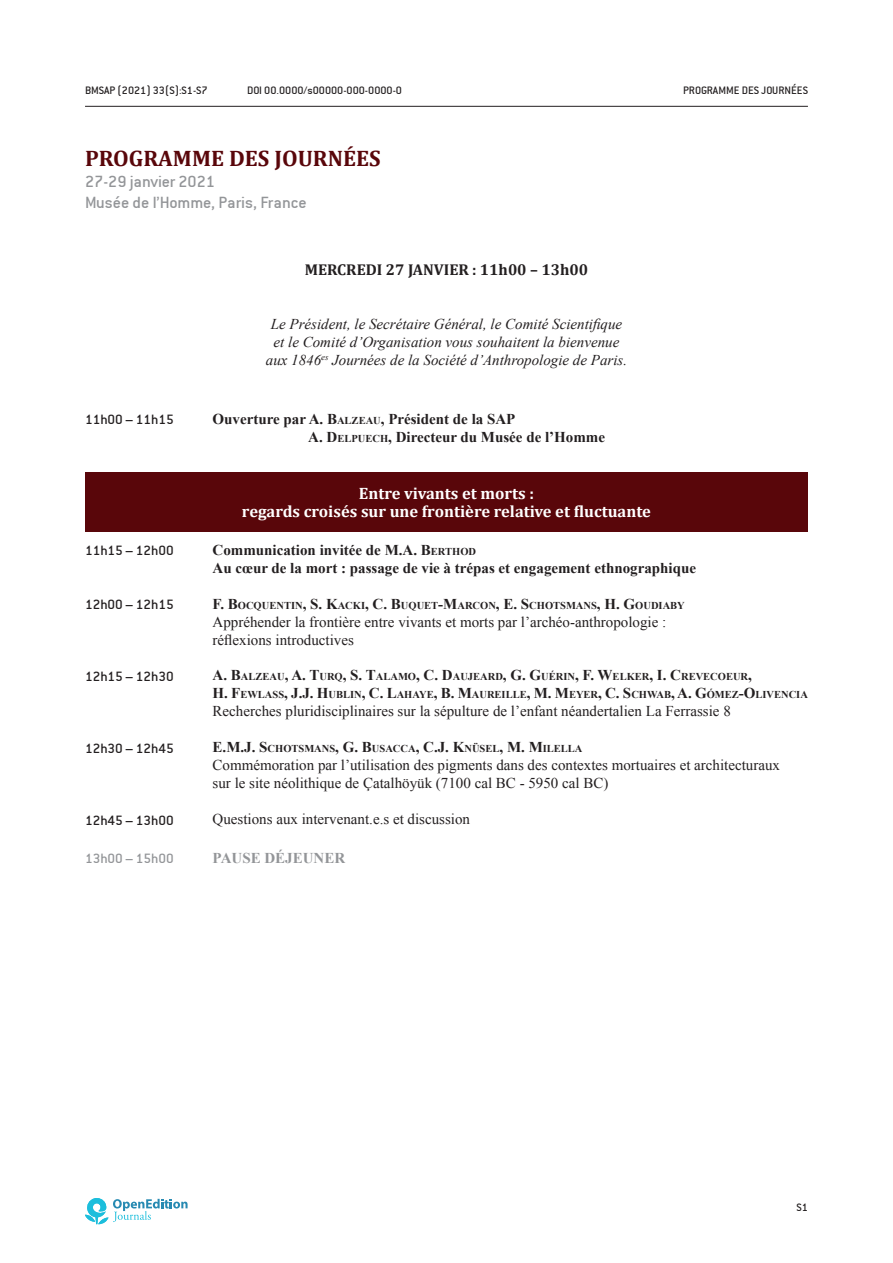
<style>
.page{position:relative;width:893px;height:1263px;background:#fff}
.page>*{position:absolute;margin:0;border:0;box-sizing:border-box;transform-origin:0 0}
.BMSAP_-_Titre_Partie{font:700 22.5px "Cambria";color:#59060a}
.BMSAP_-_Sous-Titre_P{font:18px "Conduit ITC";color:#939598}
.BMSAP_-_Titre_1{font:700 16.5px/18px "Cambria";color:#fff;text-align:center}
.BMSAP_-_Titre_1-2{font:700 15.75px "Cambria";color:#231f20}
.t1{font:15px "Times New Roman";color:#231f20}
.t2{font:700 15px "Times New Roman";color:#231f20}
.t3{font:italic 15px "Times New Roman";color:#231f20}
.t4{font:15px "Conduit ITC";color:#231f20}
.t5{font:700 15px "Times New Roman";color:#939598}
.t6{font:15px "Conduit ITC";color:#939598}
.t7{font:12px "Conduit ITC";color:#231f20}
.t8{font:700 10.5px "Times New Roman";color:#231f20}
.s1{font-style:inherit}
.s2{font-size:10.5px}
.s3{font-size:15px}
</style>
<div class="page">
<hr style="left:85px;top:106px;width:723px;height:1px;background:#231f20">
<svg style="left:85px;top:1198px;width:103px;height:26px"></svg>
<div style="left:85px;top:472px;width:723px;height:60px;background:#59060a"></div>
<p class="t7" style="left:85px;top:83px;width:124px">BMSAP (2021) 33(S):S1-S7</p>
<p class="t7" style="left:247px;top:83px;width:156px">DOI 00.0000/s00000-000-0000-0</p>
<p class="BMSAP_-_Titre_Partie" style="left:85px;top:142px;width:297px">PROGRAMME DES JOURNÉES</p>
<p class="BMSAP_-_Sous-Titre_P" style="left:85px;top:171px;width:132px">27-29 janvier 2021</p>
<p class="BMSAP_-_Sous-Titre_P" style="left:85px;top:192px;width:223px">Musée de l’Homme, Paris, France</p>
<p class="BMSAP_-_Titre_1-2" style="left:305px;top:258px;width:285px">MERCREDI 27 JANVIER : 11h00 – 13h00</p>
<p class="t3" style="left:271px;top:313px;width:353px">Le Président, le Secrétaire Général, le Comité Scientifique</p>
<p class="t3" style="left:274px;top:331px;width:347px">et le Comité d’Organisation vous souhaitent la bienvenue</p>
<p class="t3" style="left:266px;top:349px;width:363px">aux 1846<sup>es</sup> Journées de la Société d’Anthropologie de Paris.</p>
<p class="t4" style="left:85px;top:411px;width:90px">11h00 – 11h15</p>
<p class="t2" style="left:213px;top:408px;width:304px">Ouverture par A. <span class="s1">B</span><span class="s2">ALZEAU</span>, Président de la SAP</p>
<p class="t2" style="left:308px;top:426px;width:298px">A. <span class="s1">D</span><span class="s2">ELPUECH</span>, Directeur du Musée de l’Homme</p>
<p class="BMSAP_-_Titre_1" style="left:242px;top:484px;width:410px">Entre vivants et morts :<br>regards croisés sur une frontière relative et fluctuante</p>
<p class="t7" style="left:683px;top:83px;width:126px">PROGRAMME DES JOURNÉES</p>
<p class="t4" style="left:85px;top:542px;width:90px">11h15 – 12h00</p>
<p class="t2" style="left:213px;top:539px;width:264px">Communication invitée de M.A. <span class="s1">B</span><span class="s2">ERTHOD</span></p>
<p class="t2" style="left:213px;top:557px;width:485px">Au cœur de la mort : passage de vie à trépas et engagement ethnographique</p>
<p class="t4" style="left:85px;top:596px;width:90px">12h00 – 12h15</p>
<p class="t8" style="left:213px;top:598px;width:474px"><span class="s3">F. B</span>OCQUENTIN<span class="s3">, S. K</span>ACKI<span class="s3">, C. B</span>UQUET<span class="s3">-M</span>ARCON<span class="s3">, E. S</span>CHOTSMANS<span class="s3">, H. G</span>OUDIABY</p>
<p class="t1" style="left:213px;top:611px;width:455px">Appréhender la frontière entre vivants et morts par l’archéo-anthropologie :</p>
<p class="t1" style="left:213px;top:629px;width:143px">réflexions introductives</p>
<p class="t4" style="left:85px;top:668px;width:90px">12h15 – 12h30</p>
<p class="t8" style="left:213px;top:669px;width:541px"><span class="s3">A. B</span>ALZEAU<span class="s3">, A. T</span>URQ<span class="s3">, S. T</span>ALAMO<span class="s3">, C. D</span>AUJEARD<span class="s3">, G. G</span>UÉRIN<span class="s3">, F. W</span>ELKER<span class="s3">, I. C</span>REVECOEUR<span class="s3">,</span></p>
<p class="t8" style="left:213px;top:687px;width:597px"><span class="s3">H. F</span>EWLASS <span class="s3">, J.J. H</span>UBLIN<span class="s3">, C. L</span>AHAYE<span class="s3">, B. M</span>AUREILLE<span class="s3">, M. M</span>EYER<span class="s3">, C. S</span>CHWAB<span class="s3">, A. G</span>ÓMEZ<span class="s3">-O</span>LIVENCIA</p>
<p class="t1" style="left:213px;top:701px;width:520px">Recherches pluridisciplinaires sur la sépulture de l’enfant néandertalien La Ferrassie 8</p>
<p class="t4" style="left:85px;top:739px;width:90px">12h30 – 12h45</p>
<p class="t8" style="left:213px;top:741px;width:371px"><span class="s3">E.M.J. S</span>CHOTSMANS<span class="s3">, G. B</span>USACCA<span class="s3">, C.J. K</span>NÜSEL<span class="s3">, M. M</span>ILELLA</p>
<p class="t1" style="left:213px;top:755px;width:569px">Commémoration par l’utilisation des pigments dans des contextes mortuaires et architecturaux</p>
<p class="t1" style="left:213px;top:773px;width:397px">sur le site néolithique de Çatalhöyük (7100 cal BC - 5950 cal BC)</p>
<p class="t4" style="left:85px;top:811px;width:90px">12h45 – 13h00</p>
<p class="t1" style="left:213px;top:809px;width:259px">Questions aux intervenant.e.s et discussion</p>
<p class="t6" style="left:85px;top:850px;width:90px">13h00 – 15h00</p>
<p class="t5" style="left:213px;top:847px;width:134px">PAUSE DÉJEUNER</p>
<p class="t7" style="left:796px;top:1200px;width:13px">S1</p>
</div>
